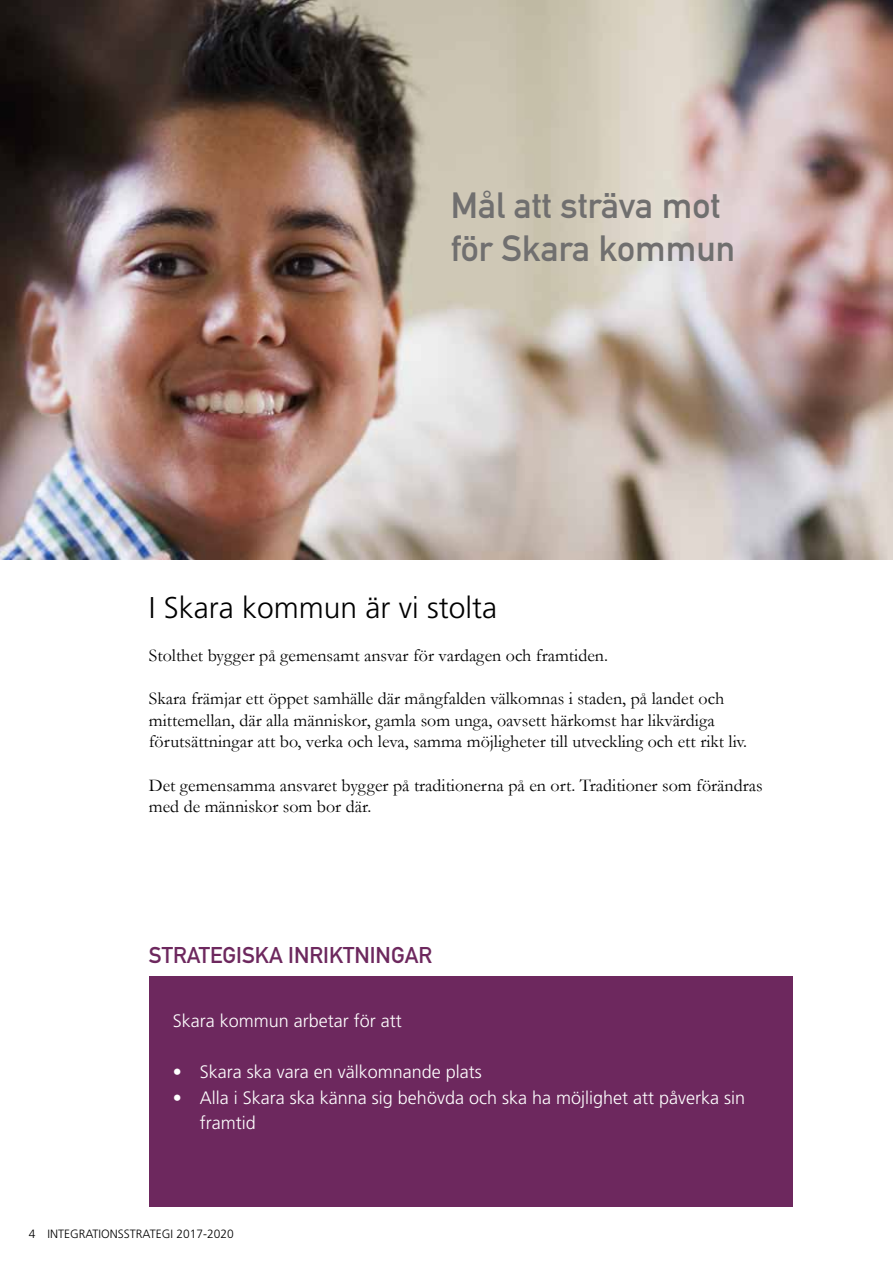
<style>
.page{position:relative;width:893px;height:1263px;background:#fff}
.page>*{position:absolute;margin:0;border:0;box-sizing:border-box;transform-origin:0 0}
.t1{font:36px/43.2px "DIN Mittelschrift Std";color:#706f6f}
.t2{font:300 30px "Frutiger LT Std";color:#000}
.t3{font:22.5px "DIN Mittelschrift Std";color:#6d285e}
.t4{font:18px/21.6px "Garamond";color:#000}
.t5{font:300 18px/25.5px "Frutiger LT Std";color:#fff}
.t6{font:300 12px "Frutiger LT Std";color:#000}
</style>
<div class="page">
<img style="left:0;top:0;width:893px;height:559px">
<div style="left:149px;top:976px;width:643px;height:230px;background:#6d285e"></div>
<h1 class="t1" style="left:451px;top:184px;width:286px">Mål att sträva mot för Skara kommun</h1>
<h2 class="t2" style="left:149px;top:590px;width:350px">I Skara kommun är vi stolta</h2>
<p class="t4" style="left:149px;top:644px;width:461px">Stolthet bygger på gemensamt ansvar för vardagen och framtiden.</p>
<p class="t4" style="left:149px;top:687px;width:600px">Skara främjar ett öppet samhälle där mångfalden välkomnas i staden, på landet och mittemellan, där alla människor, gamla som unga, oavsett härkomst har likvärdiga förutsättningar att bo, verka och leva, samma möjligheter till utveckling och ett rikt liv.</p>
<p class="t4" style="left:149px;top:774px;width:615px">Det gemensamma ansvaret bygger på traditionerna på en ort. Traditioner som förändras med de människor som bor där.</p>
<p class="t3" style="left:149px;top:942px;width:285px">STRATEGISKA INRIKTNINGAR</p>
<p class="t5" style="left:173px;top:1008px;width:230px">Skara kommun arbetar för att</p>
<p class="t5" style="left:173px;top:1059px;width:311px">• Skara ska vara en välkomnande plats</p>
<p class="t5" style="left:200px;top:1085px;width:547px;text-indent:-27px">• Alla i Skara ska känna sig behövda och ska ha möjlighet att påverka sin framtid</p>
<p class="t6" style="left:29px;top:1227px;width:207px">4 INTEGRATIONSSTRATEGI 2017-2020</p>
</div>
